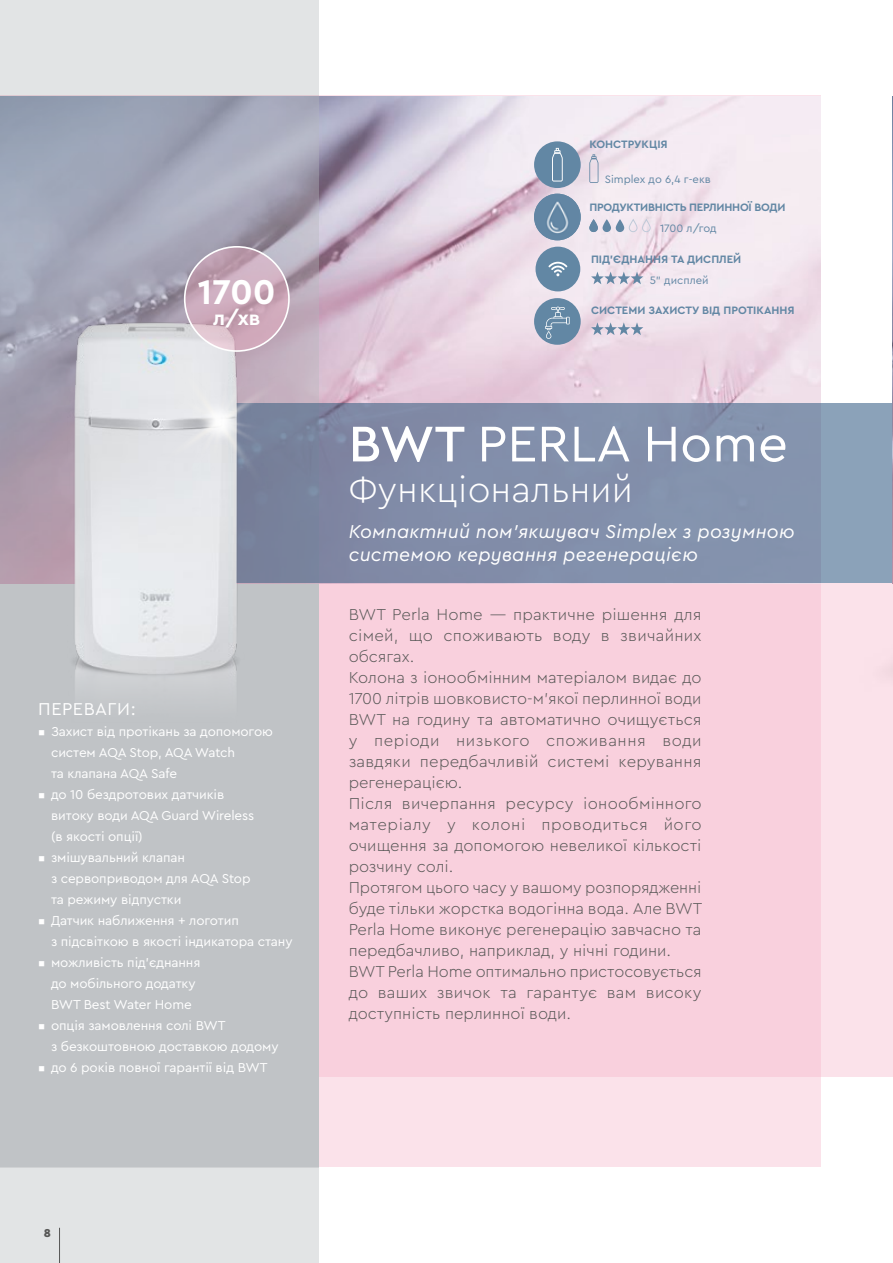
<style>
.page{position:relative;width:893px;height:1263px;background:#fff}
.page>*{position:absolute;margin:0;border:0;box-sizing:border-box;transform-origin:0 0}
.t1{font:52.5px "Cera Pro";color:#fff}
.t2{font:300 37.5px "Cera Pro";color:#fff}
.t3{font:700 36px "Cera Pro";color:#fff}
.t4{font:700 21px "Cera Pro";color:#fff}
.t5{font:italic 19.5px/22.5px "Cera Pro";letter-spacing:.01em;color:#fff}
.t6{font:18px "Cera Pro";letter-spacing:.03em;color:#fff}
.t7{font:300 16.5px/21px "Cera Pro";color:#575756}
.t8{font:13.5px/21px "Cera Pro";letter-spacing:-.01em;color:#fff}
.t9{font:900 12px "Cera Pro";color:#575756}
.t10{font:700 11.25px "Cera Pro";color:#6287a4}
.t11{font:11.25px "Cera Pro";color:#6287a4}
.t12{font:700 11.25px "Cera Pro";letter-spacing:-.02em;color:#6287a4}
.s1{font-weight:500}
</style>
<div class="page">
<div style="left:0;top:96px;width:821px;height:1071px;background:#fbe2ea"></div>
<div style="left:318px;top:583px;width:575px;height:493px;background:linear-gradient(to right,#f9ccda,#fad8e3)"></div>
<div style="left:0;top:0;width:319px;height:1263px;background:#e2e4e5"></div>
<img style="left:319px;top:96px;width:502px;height:308px">
<svg style="left:0;top:96px;width:319px;height:1071px;background:#b6b9c1"></svg>
<div style="left:184px;top:404px;width:709px;height:179px;background:#828fab"></div>
<img style="left:12px;top:301px;width:292px;height:464px">
<img style="left:126px;top:323px;width:193px;height:193px">
<svg style="left:185px;top:247px;width:104px;height:104px;background:#caa9ba"></svg>
<div style="left:184px;top:246px;width:106px;height:106px;border:2px solid #fff;border-radius:50%"></div>
<svg style="left:589px;top:218px;width:62px;height:15px"></svg>
<svg style="left:589px;top:154px;width:9px;height:29px"></svg>
<div style="left:534px;top:141px;width:47px;height:47px;background:#6287a4;border-radius:50%"></div>
<svg style="left:552px;top:148px;width:11px;height:34px"></svg>
<img style="left:534px;top:194px;width:47px;height:46px;border-radius:23px">
<svg style="left:591px;top:272px;width:52px;height:12px"></svg>
<div style="left:534px;top:298px;width:47px;height:47px;background:#6287a4;border-radius:50%"></div>
<svg style="left:545px;top:307px;width:25px;height:32px"></svg>
<div style="left:535px;top:247px;width:45px;height:44px;background:#6287a4;border-radius:50%"></div>
<svg style="left:548px;top:262px;width:19px;height:14px"></svg>
<svg style="left:591px;top:322px;width:52px;height:13px"></svg>
<hr style="left:892px;top:96px;width:1px;height:1071px;background:#b5b9bc">
<img style="left:837px;top:114px;width:56px;height:644px">
<hr style="left:59px;top:1228px;width:1px;height:35px;background:#575756">
<h3 class="t3" style="left:198px;top:268px;width:79px">1700</h3>
<p class="t4" style="left:213px;top:304px;width:49px">л/хв</p>
<p class="t6" style="left:38px;top:696px;width:99px">ПЕРЕВАГИ:</p>
<p class="t8" style="left:51px;top:720px;width:223px;text-indent:-13px">▪ Захист від протікань за допомогою систем AQA Stop, AQA Watch<br>та клапана AQA Safe</p>
<p class="t8" style="left:51px;top:783px;width:205px;text-indent:-13px">▪ до 10 бездротових датчиків витоку води AQA Guard Wireless (в якості опції)</p>
<p class="t8" style="left:51px;top:846px;width:201px;text-indent:-13px">▪ змішувальний клапан<br>з сервоприводом для AQA Stop та режиму відпустки</p>
<p class="t8" style="left:51px;top:909px;width:243px;text-indent:-13px">▪ Датчик наближення + логотип<br>з підсвіткою в якості індикатора стану</p>
<p class="t8" style="left:38px;top:951px;width:164px;text-align:center">▪ можливість під’єднання до мобільного додатку<br>BWT Best Water Home</p>
<p class="t8" style="left:51px;top:1014px;width:229px;text-indent:-13px">▪ опція замовлення солі BWT<br>з безкоштовною доставкою додому</p>
<p class="t8" style="left:38px;top:1056px;width:231px">▪ до 6 років повної гарантії від BWT</p>
<p class="t10" style="left:589px;top:137px;width:80px">КОНСТРУКЦІЯ</p>
<p class="t11" style="left:605px;top:172px;width:108px">Simplex до 6,4 г-екв</p>
<p class="t12" style="left:589px;top:200px;width:198px">ПРОДУКТИВНІСТЬ ПЕРЛИННОЇ ВОДИ</p>
<p class="t11" style="left:660px;top:221px;width:58px">1700 л/год</p>
<p class="t10" style="left:591px;top:252px;width:152px">ПІД’ЄДНАННЯ ТА ДИСПЛЕЙ</p>
<p class="t11" style="left:650px;top:273px;width:60px">5" дисплей</p>
<p class="t10" style="left:591px;top:303px;width:205px">СИСТЕМИ ЗАХИСТУ ВІД ПРОТІКАННЯ</p>
<h1 class="t1" style="left:349px;top:409px;width:441px"><span class="s1">BWT</span> PERLA Home</h1>
<h2 class="t2" style="left:349px;top:464px;width:286px">Функціональний</h2>
<p class="t5" style="left:349px;top:519px;width:447px">Компактний пом’якшувач Simplex з розумною системою керування регенерацією</p>
<p class="t7" style="left:349px;top:603px;width:355px">BWT Perla Home — практичне рішення для сімей, що споживають воду в звичайних обсягах.<br>Колона з іонообмінним матеріалом видає до 1700 літрів шовковисто-м’якої перлинної води BWT на годину та автоматично очищується у періоди низького споживання води завдяки передбачливій системі керування регенерацією.<br>Після вичерпання ресурсу іонообмінного матеріалу у колоні проводиться його очищення за допомогою невеликої кількості розчину солі.<br>Протягом цього часу у вашому розпорядженні буде тільки жорстка водогінна вода. Але BWT Perla Home виконує регенерацію завчасно та передбачливо, наприклад, у нічні години.<br>BWT Perla Home оптимально пристосовується до ваших звичок та гарантує вам високу доступність перлинної води.</p>
<p class="t9" style="left:44px;top:1225px;width:9px">8</p>
</div>
